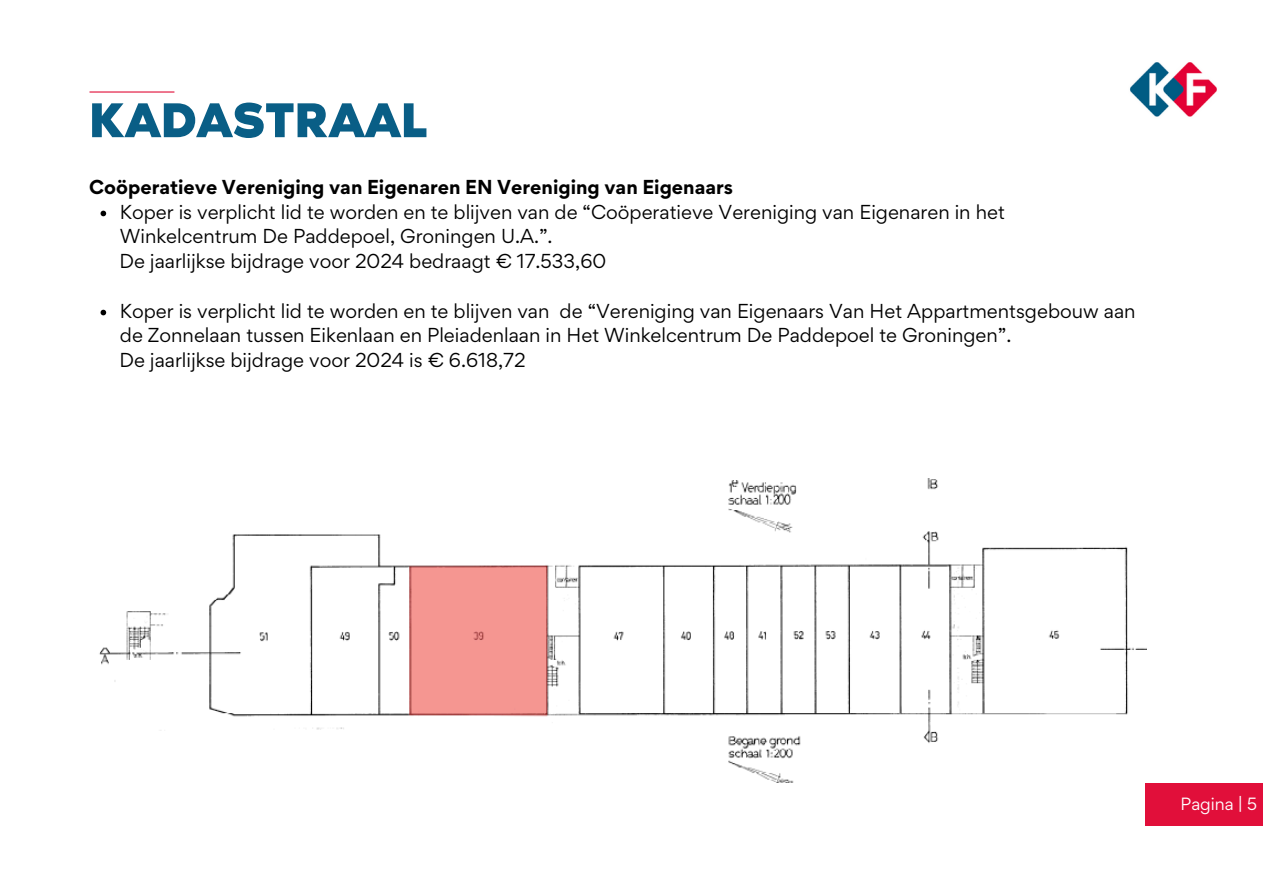
<style>
.page{position:relative;width:1263px;height:894px;background:#fff}
.page>*{position:absolute;margin:0;border:0;box-sizing:border-box;transform-origin:0 0}
.t1{font:61.35px "RTL Media Pro Medium";color:#095e86}
.t2{font:18px/24.8px "Gordita";color:#000}
.t3{font:700 18px "Gordita";color:#000}
.t4{font:15.75px "Gordita";color:#fff}
</style>
<div class="page">
<hr style="left:90px;top:91px;width:84px;height:2px;background:#e10f3a">
<img style="left:1130px;top:62px;width:87px;height:55px">
<div style="left:1146px;top:782px;width:117px;height:43px;background:#e10f3a"></div>
<img style="left:99px;top:478px;width:1048px;height:304px">
<svg style="left:101px;top:210px;width:5px;height:6px"></svg>
<svg style="left:101px;top:309px;width:5px;height:6px"></svg>
<p class="t1" style="left:89px;top:93px;width:340px">KADASTRAAL</p>
<h3 class="t3" style="left:89px;top:174px;width:645px">Coöperatieve Vereniging van Eigenaren EN Vereniging van Eigenaars</h3>
<p class="t2" style="left:120px;top:199px;width:886px">Koper is verplicht lid te worden en te blijven van de “Coöperatieve Vereniging van Eigenaren in het<br>Winkelcentrum De Paddepoel, Groningen U.A.”.</p>
<h3 class="t2" style="left:119px;top:248px;width:488px">De jaarlijkse bijdrage voor 2024 bedraagt € 17.533,60</h3>
<p class="t2" style="left:120px;top:298px;width:1017px">Koper is verplicht lid te worden en te blijven van de “Vereniging van Eigenaars Van Het Appartmentsgebouw aan de Zonnelaan tussen Eikenlaan en Pleiadenlaan in Het Winkelcentrum De Paddepoel te Groningen”.</p>
<p class="t2" style="left:119px;top:347px;width:408px">De jaarlijkse bijdrage voor 2024 is € 6.618,72</p>
<h2 class="t4" style="left:1180px;top:793px;width:78px">Pagina | 5</h2>
</div>
